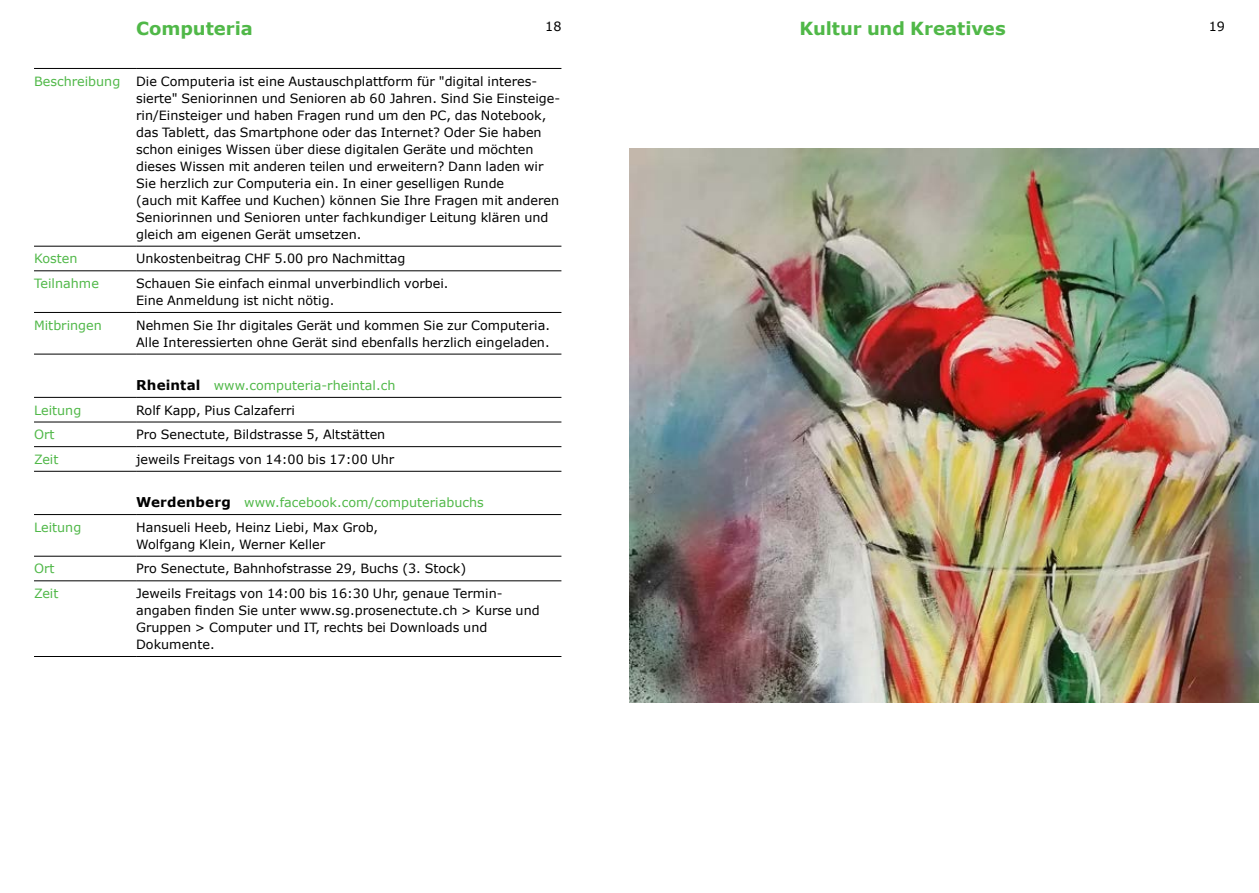
<style>
.page{position:relative;width:1259px;height:893px;background:#fff}
.page>*{position:absolute;margin:0;border:0;box-sizing:border-box;transform-origin:0 0}
.t1{font:700 18px "Verdana";letter-spacing:-.005em;color:#50b848}
.t2{font:12.75px/17px "Verdana";color:#000}
.t3{font:12.75px "Verdana";color:#50b848}
.s1{color:#50b848}
.s2{font-weight:700;font-size:13.5px;color:#000}
</style>
<div class="page">
<hr style="left:34px;top:246px;width:102px;height:1px;background:#000">
<hr style="left:136px;top:246px;width:425px;height:1px;background:#000">
<hr style="left:34px;top:271px;width:102px;height:1px;background:#000">
<hr style="left:136px;top:271px;width:425px;height:1px;background:#000">
<hr style="left:34px;top:397px;width:102px;height:1px;background:#000">
<hr style="left:136px;top:397px;width:425px;height:1px;background:#000">
<hr style="left:34px;top:422px;width:102px;height:1px;background:#000">
<hr style="left:136px;top:422px;width:425px;height:1px;background:#000">
<hr style="left:34px;top:471px;width:102px;height:1px;background:#000">
<hr style="left:136px;top:471px;width:425px;height:1px;background:#000">
<hr style="left:34px;top:514px;width:102px;height:1px;background:#000">
<hr style="left:136px;top:514px;width:425px;height:1px;background:#000">
<hr style="left:34px;top:556px;width:102px;height:1px;background:#000">
<hr style="left:136px;top:556px;width:425px;height:1px;background:#000">
<hr style="left:34px;top:312px;width:102px;height:1px;background:#000">
<hr style="left:136px;top:312px;width:425px;height:1px;background:#000">
<hr style="left:34px;top:354px;width:102px;height:1px;background:#000">
<hr style="left:136px;top:354px;width:425px;height:1px;background:#000">
<hr style="left:34px;top:446px;width:102px;height:1px;background:#000">
<hr style="left:136px;top:446px;width:425px;height:1px;background:#000">
<hr style="left:34px;top:581px;width:102px;height:1px;background:#000">
<hr style="left:136px;top:581px;width:425px;height:1px;background:#000">
<hr style="left:34px;top:656px;width:102px;height:1px;background:#000">
<hr style="left:136px;top:656px;width:425px;height:1px;background:#000">
<hr style="left:34px;top:68px;width:102px;height:1px;background:#000">
<hr style="left:136px;top:68px;width:425px;height:1px;background:#000">
<img style="left:629px;top:149px;width:630px;height:554px">
<h1 class="t1" style="left:136px;top:17px;width:118px">Computeria</h1>
<p class="t2" style="left:545px;top:18px;width:18px">18</p>
<p class="t2" style="left:1208px;top:18px;width:18px">19</p>
<p class="t2" style="left:136px;top:73px;width:425px;text-indent:-102px"><span class="s1">Beschreibung</span> Die Computeria ist eine Austauschplattform für "digital interes&shy;sierte" Seniorinnen und Senioren ab 60 Jahren. Sind Sie Einsteige&shy;rin/Einsteiger und haben Fragen rund um den PC, das Notebook, das Tablett, das Smartphone oder das Internet? Oder Sie haben schon einiges Wissen über diese digitalen Geräte und möchten dieses Wissen mit anderen teilen und erweitern? Dann laden wir Sie herzlich zur Computeria ein. In einer geselligen Runde<br>(auch mit Kaffee und Kuchen) können Sie Ihre Fragen mit anderen Seniorinnen und Senioren unter fachkundiger Leitung klären und gleich am eigenen Gerät umsetzen.</p>
<p class="t3" style="left:34px;top:251px;width:45px">Kosten</p>
<p class="t2" style="left:136px;top:250px;width:271px">Unkostenbeitrag CHF 5.00 pro Nachmittag</p>
<p class="t3" style="left:34px;top:275px;width:66px">Teilnahme</p>
<p class="t2" style="left:136px;top:275px;width:314px">Schauen Sie einfach einmal unverbindlich vorbei.<br>Eine Anmeldung ist nicht nötig.</p>
<p class="t3" style="left:34px;top:317px;width:69px">Mitbringen</p>
<p class="t2" style="left:136px;top:317px;width:415px">Nehmen Sie Ihr digitales Gerät und kommen Sie zur Computeria.<br>Alle Interessierten ohne Gerät sind ebenfalls herzlich eingeladen.</p>
<p class="t3" style="left:136px;top:377px;width:261px"><span class="s2">Rheintal</span> www.computeria-rheintal.ch</p>
<p class="t3" style="left:34px;top:402px;width:49px">Leitung</p>
<p class="t2" style="left:136px;top:402px;width:160px">Rolf Kapp, Pius Calzaferri</p>
<p class="t3" style="left:34px;top:426px;width:22px">Ort</p>
<p class="t2" style="left:136px;top:426px;width:251px">Pro Senectute, Bildstrasse 5, Altstätten</p>
<p class="t3" style="left:34px;top:451px;width:26px">Zeit</p>
<p class="t2" style="left:136px;top:451px;width:260px">jeweils Freitags von 14:00 bis 17:00 Uhr</p>
<p class="t3" style="left:136px;top:494px;width:349px"><span class="s2">Werdenberg</span> www.facebook.com/computeriabuchs</p>
<p class="t3" style="left:34px;top:519px;width:49px">Leitung</p>
<p class="t2" style="left:136px;top:519px;width:243px">Hansueli Heeb, Heinz Liebi, Max Grob,<br>Wolfgang Klein, Werner Keller</p>
<p class="t3" style="left:34px;top:561px;width:22px">Ort</p>
<p class="t2" style="left:136px;top:560px;width:331px">Pro Senectute, Bahnhofstrasse 29, Buchs (3. Stock)</p>
<p class="t3" style="left:34px;top:585px;width:26px">Zeit</p>
<p class="t2" style="left:136px;top:585px;width:405px">Jeweils Freitags von 14:00 bis 16:30 Uhr, genaue Termin&shy;angaben finden Sie unter www.sg.prosenectute.ch &gt; Kurse und Gruppen &gt; Computer und IT, rechts bei Downloads und Dokumente.</p>
<h1 class="t1" style="left:799px;top:17px;width:208px">Kultur und Kreatives</h1>
</div>
